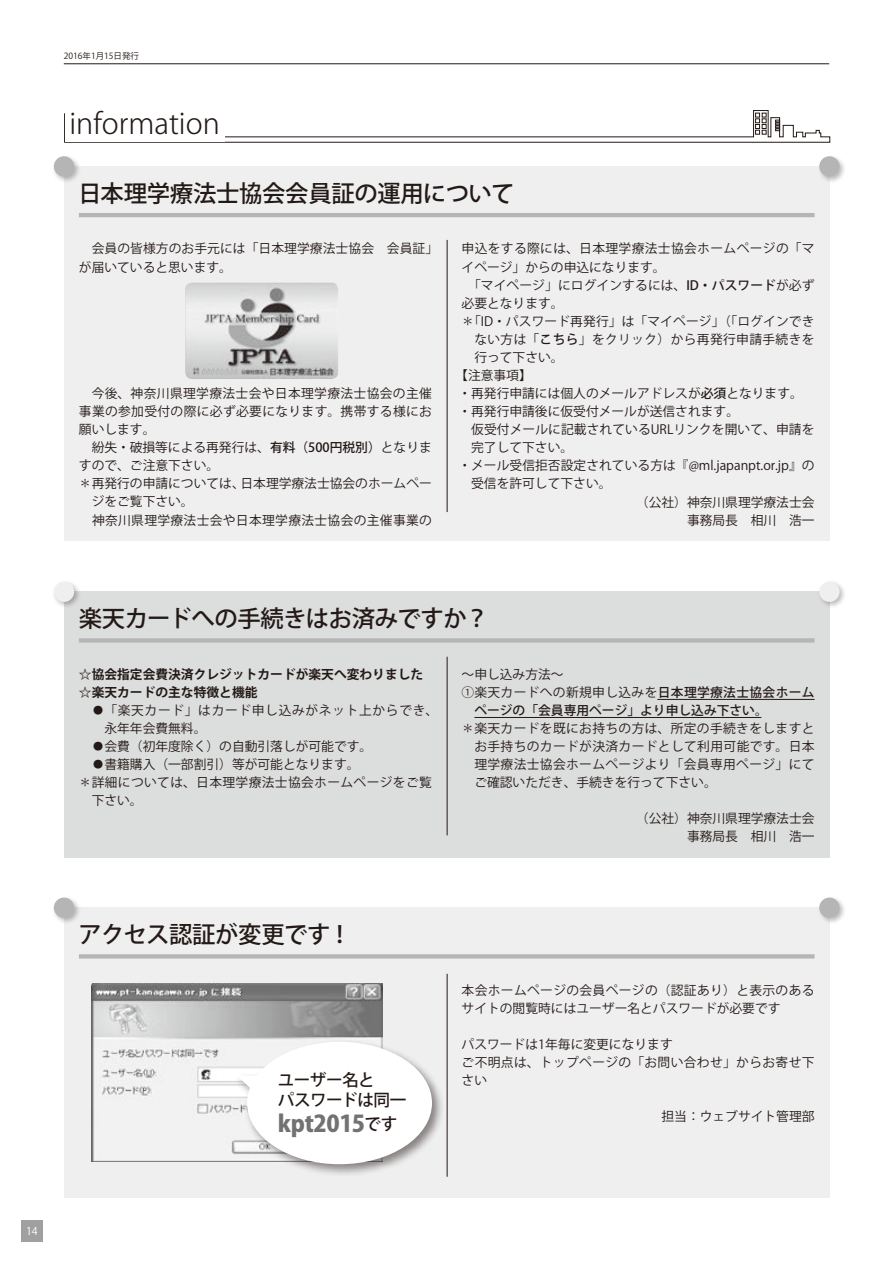
<style>
.page{position:relative;width:893px;height:1263px;background:#fff}
.page>*{position:absolute;margin:0;border:0;box-sizing:border-box;transform-origin:0 0}
.t1{font:300 28.65px "Koz Go Pro";color:#231916}
.t2{font:500 23.4px "Koz Go Pro";letter-spacing:-.02em;color:#231916}
.t3{font:800 22.95px "Koz Go Pro";letter-spacing:-.015em;color:#727272}
.t4{font:500 16.65px/20.4px "Koz Go Pro";letter-spacing:-.03em;color:#231916}
.t5{font:12.75px/18.1px "Koz Go Pro";letter-spacing:.005em;color:#231916;text-align:justify}
.t6{font:12.75px/18.1px "Koz Go Pro";letter-spacing:.03em;color:#231916}
.t7{font:12.75px "Koz Go Pro";letter-spacing:.025em;color:#231916}
.t8{font:700 12.75px/18.1px "Koz Go Pro";color:#231916}
.t9{font:12.75px "Koz Go Pro";letter-spacing:.05em;color:#231916}
.t10{font:500 12.75px "Koz Go Pro";color:#231916}
.t11{font:10.65px "Koz Go Pro";color:#fff}
.t12{font:8.55px "Koz Go Pro";color:#231916}
.s1{font-weight:500}
.s2{font-weight:500;font-size:16.65px;color:#231916}
</style>
<div class="page">
<div style="left:64px;top:591px;width:765px;height:267px;background:#dcdddd"></div>
<hr style="left:79px;top:638px;width:736px;height:4px;background:#b5b5b6">
<hr style="left:657px;top:699px;width:157px;height:1px;background:#231916">
<hr style="left:474px;top:717px;width:287px;height:1px;background:#231916">
<div style="left:51px;top:579px;width:30px;height:30px;background:#231916;opacity:.3"></div>
<div style="left:54px;top:582px;width:20px;height:20px;background:#efeff0;border-radius:50%"></div>
<div style="left:817px;top:579px;width:29px;height:30px;background:#231916;opacity:.3"></div>
<div style="left:819px;top:582px;width:21px;height:20px;background:#efeff0;border-radius:50%"></div>
<hr style="left:447px;top:657px;width:1px;height:178px;background:#231916">
<div style="left:64px;top:166px;width:765px;height:375px;background:#efeff0"></div>
<hr style="left:79px;top:213px;width:736px;height:4px;background:#b5b5b6">
<img style="left:185px;top:283px;width:153px;height:96px">
<div style="left:51px;top:154px;width:30px;height:29px;background:#231916;opacity:.3"></div>
<div style="left:54px;top:156px;width:20px;height:21px;background:#b5b5b6;border-radius:50%"></div>
<div style="left:817px;top:154px;width:29px;height:29px;background:#231916;opacity:.3"></div>
<div style="left:819px;top:156px;width:21px;height:21px;background:#b5b5b6;border-radius:50%"></div>
<hr style="left:447px;top:240px;width:1px;height:272px;background:#231916">
<div style="left:64px;top:907px;width:765px;height:291px;background:#efeff0"></div>
<svg style="left:79px;top:954px;width:736px;height:4px;background:#b9b9ba"></svg>
<img style="left:92px;top:983px;width:291px;height:179px">
<div style="left:233px;top:1038px;width:211px;height:138px;background:#231916;opacity:.5"></div>
<div style="left:247px;top:1042px;width:185px;height:122px;background:#fff;border-radius:50%"></div>
<svg style="left:236px;top:1075px;width:21px;height:23px"></svg>
<div style="left:51px;top:895px;width:30px;height:30px;background:#231916;opacity:.3"></div>
<div style="left:54px;top:897px;width:20px;height:21px;background:#b5b5b6;border-radius:50%"></div>
<div style="left:817px;top:895px;width:29px;height:30px;background:#231916;opacity:.3"></div>
<div style="left:819px;top:897px;width:21px;height:21px;background:#b5b5b6;border-radius:50%"></div>
<hr style="left:447px;top:974px;width:1px;height:203px;background:#231916">
<div style="left:21px;top:1220px;width:22px;height:22px;background:#a0a0a1"></div>
<hr style="left:64px;top:64px;width:765px;height:1px;background:#231916">
<svg style="left:64px;top:110px;width:766px;height:33px"></svg>
<div style="left:65px;top:105px;width:160px;height:37px;background:#fff"></div>
<p class="t12" style="left:64px;top:51px;width:77px">2016年1月15日発行</p>
<h1 class="t1" style="left:69px;top:105px;width:152px">information</h1>
<h2 class="t2" style="left:78px;top:178px;width:438px">日本理学療法士協会会員証の運用について</h2>
<p class="t5" style="left:79px;top:240px;width:361px;text-indent:13px">会員の皆様方のお手元には「日本理学療法士協会　会員証」が届いていると思います。</p>
<p class="t6" style="left:462px;top:240px;width:354px">申込をする際には、日本理学療法士協会ホームページの「マ</p>
<p class="t5" style="left:462px;top:258px;width:206px">イページ」からの申込になります。</p>
<p class="t5" style="left:462px;top:276px;width:354px">　「マイページ」にログインするには、<span class="s1">ID・パスワード</span>が必ず</p>
<p class="t5" style="left:462px;top:294px;width:104px">必要となります。</p>
<p class="t5" style="left:462px;top:312px;width:354px">＊「ID・パスワード再発行」は「マイページ」（「ログインでき</p>
<p class="t6" style="left:474px;top:330px;width:342px">ない方は「<span class="s1">こちら</span>」をクリック）から再発行申請手続きを</p>
<p class="t5" style="left:474px;top:348px;width:91px">行って下さい。</p>
<p class="t5" style="left:455px;top:367px;width:78px">【注意事項】</p>
<p class="t5" style="left:458px;top:385px;width:346px">・再発行申請には個人のメールアドレスが<span class="s1">必須</span>となります。</p>
<p class="t5" style="left:458px;top:403px;width:282px">・再発行申請後に仮受付メールが送信されます。</p>
<p class="t5" style="left:471px;top:421px;width:345px">仮受付メールに記載されているURLリンクを開いて、申請を</p>
<p class="t5" style="left:471px;top:439px;width:104px">完了して下さい。</p>
<p class="t5" style="left:458px;top:457px;width:358px">・メール受信拒否設定されている方は『@ml.japanpt.or.jp』の</p>
<p class="t5" style="left:471px;top:475px;width:142px">受信を許可して下さい。</p>
<p class="t5" style="left:636px;top:493px;width:180px">（公社）神奈川県理学療法士会</p>
<p class="t5" style="left:687px;top:511px;width:129px">事務局長　相川　浩一</p>
<p class="t5" style="left:79px;top:385px;width:355px;text-indent:13px">今後、神奈川県理学療法士会や日本理学療法士協会の主催事業の参加受付の際に必ず必要になります。携帯する様にお願いします。</p>
<p class="t5" style="left:92px;top:439px;width:342px">紛失・破損等による再発行は、<span class="s1">有料（500円税別）</span>となりま</p>
<p class="t5" style="left:79px;top:457px;width:142px">すので、ご注意下さい。</p>
<p class="t5" style="left:79px;top:475px;width:354px">＊再発行の申請については、日本理学療法士協会のホームペー</p>
<p class="t5" style="left:92px;top:493px;width:104px">ジをご覧下さい。</p>
<p class="t7" style="left:79px;top:512px;width:355px">　神奈川県理学療法士会や日本理学療法士協会の主催事業の</p>
<h2 class="t2" style="left:79px;top:603px;width:411px">楽天カードへの手続きはお済みですか？</h2>
<p class="t8" style="left:79px;top:666px;width:346px">☆協会指定会費決済クレジットカードが楽天へ変わりました☆楽天カードの主な特徴と機能</p>
<p class="t9" style="left:92px;top:702px;width:348px">・「楽天カード」はカード申し込みがネット上からでき、</p>
<p class="t5" style="left:104px;top:720px;width:104px">永年年会費無料。</p>
<p class="t5" style="left:92px;top:738px;width:282px">・会費（初年度除く）の自動引落しが可能です。</p>
<p class="t5" style="left:92px;top:756px;width:269px">・書籍購入（一部割引）等が可能となります。</p>
<p class="t6" style="left:79px;top:774px;width:354px">＊詳細については、日本理学療法士協会ホームページをご覧</p>
<p class="t5" style="left:92px;top:792px;width:53px">下さい。</p>
<p class="t5" style="left:462px;top:665px;width:104px">～申し込み方法～</p>
<p class="t7" style="left:462px;top:684px;width:355px">①楽天カードへの新規申し込みを<span class="s1">日本理学療法士協会ホーム</span></p>
<p class="t10" style="left:474px;top:702px;width:295px">ページの「会員専用ページ」より申し込み下さい。</p>
<p class="t5" style="left:474px;top:720px;width:342px;text-indent:-13px">＊楽天カードを既にお持ちの方は、所定の手続きをしますとお手持ちのカードが決済カードとして利用可能です。日本理学療法士協会ホームページより「会員専用ページ」にてご確認いただき、手続きを行って下さい。</p>
<p class="t5" style="left:636px;top:810px;width:180px;text-align:right">（公社）神奈川県理学療法士会事務局長　相川　浩一</p>
<h2 class="t2" style="left:78px;top:919px;width:275px">アクセス認証が変更です！</h2>
<h3 class="t4" style="left:278px;top:1070px;width:130px">ユーザー名と<br>パスワードは同一</h3>
<h3 class="t3" style="left:278px;top:1109px;width:121px">kpt2015<span class="s2">です</span></h3>
<p class="t5" style="left:462px;top:981px;width:354px">本会ホームページの会員ページの（認証あり）と表示のあるサイトの閲覧時にはユーザー名とパスワードが必要です</p>
<p class="t6" style="left:462px;top:1035px;width:354px">パスワードは1年毎に変更になります<br>ご不明点は、トップページの「お問い合わせ」からお寄せ下さい</p>
<p class="t5" style="left:661px;top:1108px;width:155px">担当：ウェブサイト管理部</p>
<p class="t11" style="left:26px;top:1224px;width:13px">14</p>
</div>
